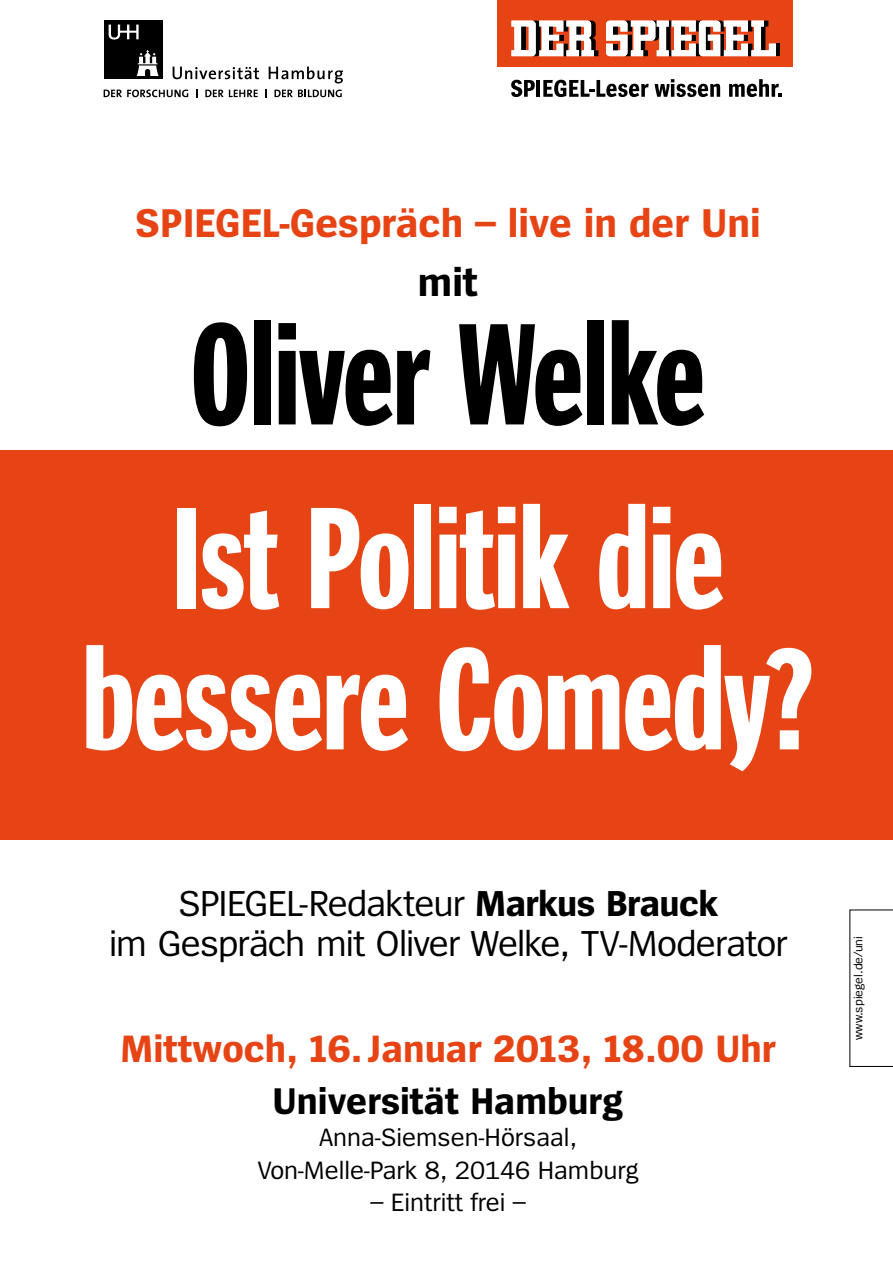
<style>
.page{position:relative;width:893px;height:1263px;background:#fff}
.page>*{position:absolute;margin:0;border:0;box-sizing:border-box;transform-origin:0 0}
.t1{font:146.55px/141.1px "Sp 4 Sans Headline";letter-spacing:-.01em;color:#fff;text-align:center}
.t2{font:146.55px "Sp 4 Sans Headline";letter-spacing:-.015em;color:#000}
.t3{font:600 41.85px "Sp 4 Sans";color:#e64415}
.t4{font:600 41.85px "Sp 4 Sans";color:#000}
.t5{font:600 39.75px "Sp 4 Sans";color:#e64415}
.t6{font:600 38.7px "Sp 4 Sans";color:#000}
.t7{font:37.65px/40.3px "Sp 4 Sans";letter-spacing:-.025em;color:#000;text-align:center}
.t8{font:26.1px/32.4px "Sp 4 Sans";color:#000;text-align:center}
.t9{font:12.45px "Sp 4 Sans";color:#000}
.s1{font-weight:600}
</style>
<div class="page">
<div style="left:497px;top:0;width:296px;height:67px;background:#e64415"></div>
<svg style="left:511px;top:80px;width:24px;height:17px"></svg>
<hr style="left:536px;top:80px;width:4px;height:17px;background:#000">
<svg style="left:543px;top:80px;width:106px;height:17px"></svg>
<svg style="left:655px;top:79px;width:65px;height:18px"></svg>
<svg style="left:729px;top:79px;width:52px;height:18px"></svg>
<hr style="left:776px;top:44px;width:4px;height:12px;background:#000">
<svg style="left:511px;top:21px;width:87px;height:35px;background:#c1a8a1"></svg>
<svg style="left:606px;top:21px;width:173px;height:35px"></svg>
<div style="left:0;top:450px;width:893px;height:390px;background:#e64415"></div>
<svg style="left:849px;top:909px;width:44px;height:158px"></svg>
<svg style="left:173px;top:67px;width:86px;height:12px"></svg>
<svg style="left:269px;top:67px;width:74px;height:16px"></svg>
<div style="left:104px;top:20px;width:58px;height:59px;background:#000"></div>
<svg style="left:137px;top:50px;width:22px;height:26px"></svg>
<svg style="left:109px;top:25px;width:30px;height:15px"></svg>
<svg style="left:104px;top:90px;width:84px;height:7px"></svg>
<svg style="left:205px;top:90px;width:53px;height:7px"></svg>
<svg style="left:274px;top:90px;width:68px;height:7px"></svg>
<p class="t3" style="left:136px;top:204px;width:627px">SPIEGEL-Gespräch – live in der Uni</p>
<p class="t4" style="left:418px;top:262px;width:62px">mit</p>
<h1 class="t2" style="left:191px;top:301px;width:517px">Oliver Welke</h1>
<h1 class="t1" style="left:82px;top:492px;width:734px">Ist Politik die bessere Comedy?</h1>
<p class="t7" style="left:109px;top:885px;width:680px">SPIEGEL-Redakteur <span class="s1">Markus Brauck<br></span>im Gespräch mit Oliver Welke, TV-Moderator</p>
<p class="t5" style="left:121px;top:1030px;width:657px">Mittwoch, 16.Januar 2013, 18.00 Uhr</p>
<p class="t6" style="left:273px;top:1083px;width:353px">Universität Hamburg</p>
<p class="t8" style="left:258px;top:1122px;width:382px">Anna-Siemsen-Hörsaal,<br>Von-Melle-Park 8, 20146 Hamburg</p>
<p class="t8" style="left:370px;top:1187px;width:157px">– Eintritt frei –</p>
<p class="t9" style="left:852px;top:1040px;width:106px;rotate:-90deg">www.spiegel.de/uni</p>
</div>
